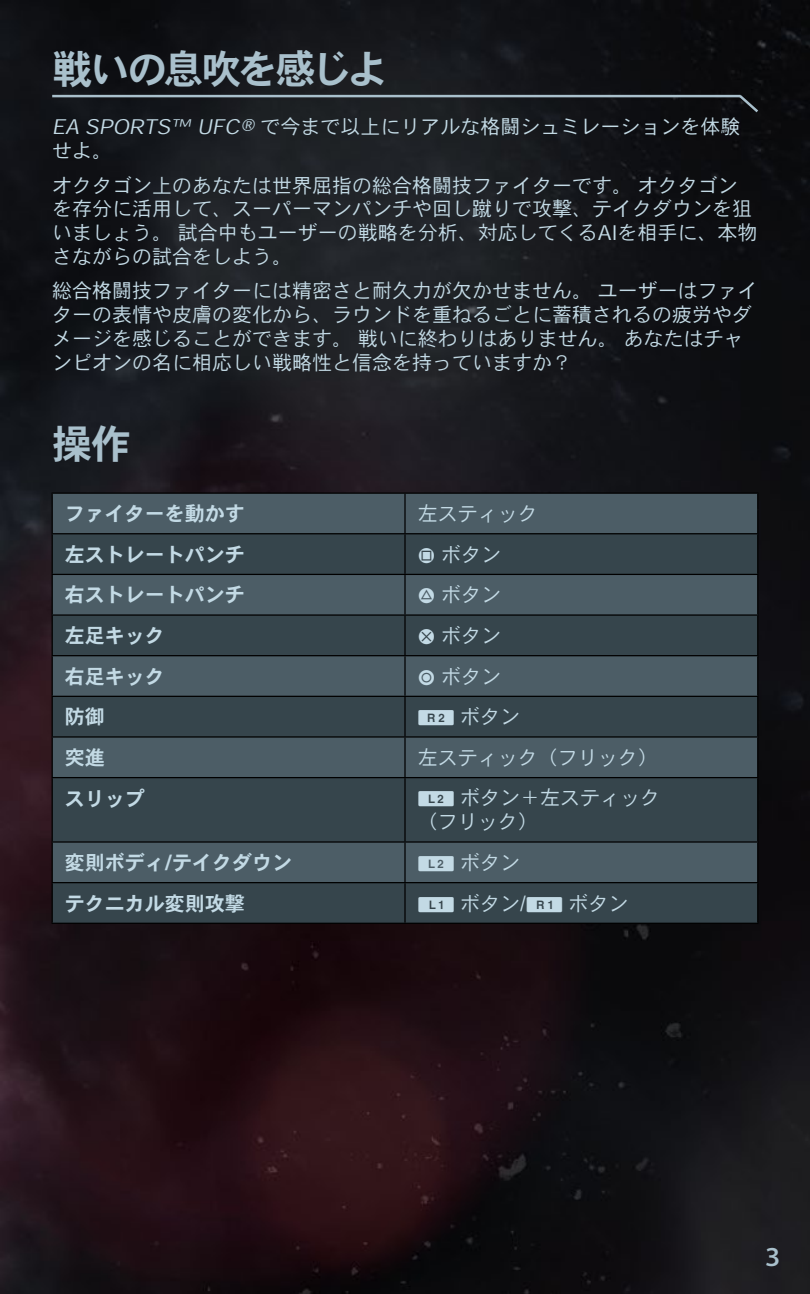
<style>
.page{position:relative;width:810px;height:1294px;background:#fff}
.page>*{position:absolute;margin:0;border:0;box-sizing:border-box;transform-origin:0 0}
.t1{font:40px "Heisei Kaku Go Std W7";letter-spacing:-.06em;color:#a9c0cc}
.t2{font:27.5px "Heisei Kaku Go Std W5";color:#a9c0cc}
.t3{font:20px/23.8px "Heisei Kaku Go Std W3";color:#c3dae5}
.t4{font:20px "Heisei Kaku Go Std W7";color:#c3dae5}
.s1{font-style:italic}
.s2{font-family:"SCET31";font-size:17.5px}
</style>
<div class="page">
<img style="left:0;top:0;width:810px;height:1294px">
<hr style="left:52px;top:95px;width:689px;height:2px;background:#a9c0cc">
<svg style="left:736px;top:92px;width:25px;height:23px"></svg>
<svg style="left:736px;top:491px;width:25px;height:23px"></svg>
<div style="left:53px;top:494px;width:704px;height:39px;background:#4c5d66"></div>
<svg style="left:53px;top:534px;width:704px;height:388px;background:#3e4e56"></svg>
<hr style="left:52px;top:492px;width:353px;height:2px;background:#000">
<hr style="left:52px;top:494px;width:1px;height:39px;background:#000">
<hr style="left:405px;top:492px;width:353px;height:2px;background:#000">
<hr style="left:404px;top:494px;width:2px;height:39px;background:#000">
<hr style="left:757px;top:494px;width:1px;height:39px;background:#000">
<hr style="left:52px;top:533px;width:353px;height:1px;background:#000">
<hr style="left:52px;top:534px;width:1px;height:40px;background:#000">
<hr style="left:405px;top:533px;width:353px;height:1px;background:#000">
<hr style="left:404px;top:534px;width:2px;height:40px;background:#000">
<hr style="left:757px;top:534px;width:1px;height:40px;background:#000">
<hr style="left:52px;top:574px;width:353px;height:1px;background:#000">
<hr style="left:52px;top:575px;width:1px;height:39px;background:#000">
<hr style="left:405px;top:574px;width:353px;height:1px;background:#000">
<hr style="left:404px;top:575px;width:2px;height:39px;background:#000">
<hr style="left:757px;top:575px;width:1px;height:39px;background:#000">
<hr style="left:52px;top:614px;width:353px;height:2px;background:#000">
<hr style="left:52px;top:616px;width:1px;height:39px;background:#000">
<hr style="left:405px;top:614px;width:353px;height:2px;background:#000">
<hr style="left:404px;top:616px;width:2px;height:39px;background:#000">
<hr style="left:757px;top:616px;width:1px;height:39px;background:#000">
<hr style="left:52px;top:655px;width:353px;height:1px;background:#000">
<hr style="left:52px;top:656px;width:1px;height:40px;background:#000">
<hr style="left:405px;top:655px;width:353px;height:1px;background:#000">
<hr style="left:404px;top:656px;width:2px;height:40px;background:#000">
<hr style="left:757px;top:656px;width:1px;height:40px;background:#000">
<hr style="left:52px;top:696px;width:353px;height:1px;background:#000">
<hr style="left:52px;top:697px;width:1px;height:39px;background:#000">
<hr style="left:405px;top:696px;width:353px;height:1px;background:#000">
<hr style="left:404px;top:697px;width:2px;height:39px;background:#000">
<hr style="left:757px;top:697px;width:1px;height:39px;background:#000">
<hr style="left:52px;top:736px;width:353px;height:1px;background:#000">
<hr style="left:52px;top:737px;width:1px;height:40px;background:#000">
<hr style="left:405px;top:736px;width:353px;height:1px;background:#000">
<hr style="left:404px;top:737px;width:2px;height:40px;background:#000">
<hr style="left:757px;top:737px;width:1px;height:40px;background:#000">
<hr style="left:52px;top:777px;width:353px;height:1px;background:#000">
<hr style="left:52px;top:778px;width:1px;height:63px;background:#000">
<hr style="left:405px;top:777px;width:353px;height:1px;background:#000">
<hr style="left:404px;top:778px;width:2px;height:63px;background:#000">
<hr style="left:757px;top:778px;width:1px;height:63px;background:#000">
<hr style="left:52px;top:841px;width:353px;height:1px;background:#000">
<hr style="left:52px;top:842px;width:1px;height:40px;background:#000">
<hr style="left:405px;top:841px;width:353px;height:1px;background:#000">
<hr style="left:404px;top:842px;width:2px;height:40px;background:#000">
<hr style="left:757px;top:842px;width:1px;height:40px;background:#000">
<hr style="left:52px;top:882px;width:353px;height:1px;background:#000">
<hr style="left:52px;top:883px;width:1px;height:39px;background:#000">
<hr style="left:405px;top:882px;width:353px;height:1px;background:#000">
<hr style="left:404px;top:883px;width:2px;height:39px;background:#000">
<hr style="left:757px;top:883px;width:1px;height:39px;background:#000">
<hr style="left:52px;top:922px;width:353px;height:2px;background:#000">
<hr style="left:405px;top:922px;width:353px;height:2px;background:#000">
<h1 class="t1" style="left:52px;top:45px;width:337px">戦いの息吹を感じよ</h1>
<p class="t3" style="left:52px;top:115px;width:690px"><span class="s1">EA SPORTS™ UFC®</span> で今まで以上にリアルな格闘シュミレーションを体験せよ。</p>
<p class="t3" style="left:52px;top:173px;width:707px">オクタゴン上のあなたは世界屈指の総合格闘技ファイターです。 オクタゴンを存分に活用して、スーパーマンパンチや回し蹴りで攻撃、テイクダウンを狙いましょう。 試合中もユーザーの戦略を分析、対応してくるAIを相手に、本物さながらの試合をしよう。</p>
<p class="t3" style="left:52px;top:279px;width:707px">総合格闘技ファイターには精密さと耐久力が欠かせません。 ユーザーはファイターの表情や皮膚の変化から、ラウンドを重ねるごとに蓄積されるの疲労やダメージを感じることができます。 戦いに終わりはありません。 あなたはチャンピオンの名に相応しい戦略性と信念を持っていますか？</p>
<h1 class="t1" style="left:52px;top:420px;width:81px">操作</h1>
<p class="t4" style="left:65px;top:501px;width:181px">ファイターを動かす</p>
<p class="t3" style="left:418px;top:502px;width:121px">左スティック</p>
<p class="t4" style="left:65px;top:542px;width:181px">左ストレートパンチ</p>
<p class="t3" style="left:418px;top:542px;width:85px"><span class="s2">F</span> ボタン</p>
<p class="t4" style="left:65px;top:583px;width:181px">右ストレートパンチ</p>
<p class="t3" style="left:418px;top:583px;width:85px"><span class="s2">D</span> ボタン</p>
<p class="t4" style="left:65px;top:623px;width:101px">左足キック</p>
<p class="t3" style="left:418px;top:623px;width:85px"><span class="s2">S</span> ボタン</p>
<p class="t4" style="left:65px;top:664px;width:101px">右足キック</p>
<p class="t3" style="left:418px;top:664px;width:85px"><span class="s2">A</span> ボタン</p>
<p class="t4" style="left:65px;top:705px;width:41px">防御</p>
<p class="t3" style="left:418px;top:705px;width:104px"><span class="s2">R</span> ボタン</p>
<p class="t4" style="left:65px;top:745px;width:41px">突進</p>
<p class="t3" style="left:418px;top:745px;width:242px">左スティック（フリック）</p>
<p class="t4" style="left:65px;top:786px;width:81px">スリップ</p>
<p class="t3" style="left:418px;top:786px;width:244px"><span class="s2">W</span> ボタン＋左スティック（フリック）</p>
<p class="t4" style="left:65px;top:850px;width:229px">変則ボディ/テイクダウン</p>
<p class="t3" style="left:418px;top:850px;width:104px"><span class="s2">W</span> ボタン</p>
<p class="t4" style="left:65px;top:891px;width:181px">テクニカル変則攻撃</p>
<p class="t3" style="left:418px;top:891px;width:212px"><span class="s2">Q</span> ボタン/<span class="s2">E</span> ボタン</p>
<h2 class="t2" style="left:765px;top:1239px;width:17px">3</h2>
</div>
